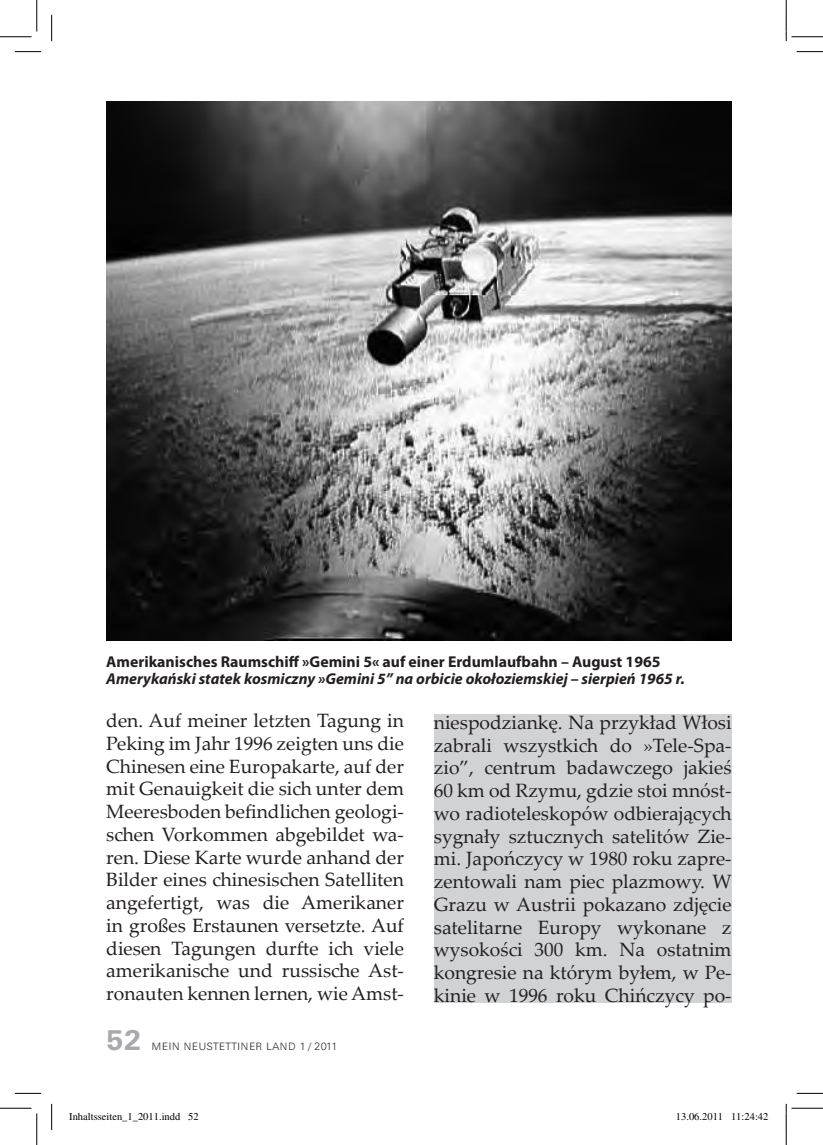
<style>
.page{position:relative;width:823px;height:1145px;background:#fff}
.page>*{position:absolute;margin:0;border:0;box-sizing:border-box;transform-origin:0 0}
.t1{font:700 28px "Univers BQ";color:#a8a9ad}
.t2{font:19.25px/22.8px "Palatino Linotype";color:#231f20;text-align:justify}
.t3{font:italic 700 15.75px "Myriad Pro";color:#231f20}
.t4{font:700 15.75px "Myriad Pro";color:#231f20}
.t5{font:10.5px "Times";color:#000}
.t6{font:300 10.5px "Univers BQ";letter-spacing:.07em;color:#231f20}
</style>
<div class="page">
<div style="left:434px;top:715px;width:297px;height:288px;background:#d1d2d4"></div>
<img style="left:106px;top:101px;width:625px;height:539px">
<svg style="left:15px;top:51px;width:26px;height:1px"></svg>
<svg style="left:796px;top:51px;width:27px;height:1px"></svg>
<svg style="left:15px;top:1093px;width:26px;height:1px"></svg>
<svg style="left:796px;top:1093px;width:27px;height:1px"></svg>
<svg style="left:51px;top:15px;width:1px;height:26px"></svg>
<svg style="left:51px;top:1104px;width:1px;height:26px"></svg>
<hr style="left:0;top:36px;width:32px;height:1px;background:#000">
<hr style="left:791px;top:36px;width:32px;height:1px;background:#000">
<hr style="left:0;top:1108px;width:32px;height:1px;background:#000">
<hr style="left:791px;top:1108px;width:32px;height:1px;background:#000">
<hr style="left:36px;top:0;width:1px;height:32px;background:#000">
<hr style="left:36px;top:1113px;width:1px;height:32px;background:#000">
<hr style="left:786px;top:0;width:1px;height:32px;background:#000">
<hr style="left:786px;top:1113px;width:1px;height:32px;background:#000">
<p class="t4" style="left:106px;top:651px;width:556px">Amerikanisches Raumschiff »Gemini 5« auf einer Erdumlaufbahn – August 1965</p>
<p class="t3" style="left:106px;top:669px;width:580px">Amerykański statek kosmiczny »Gemini 5” na orbicie okołoziemskiej – sierpień 1965 r.</p>
<p class="t2" style="left:106px;top:709px;width:299px">den. Auf meiner letzten Tagung in Peking im Jahr 1996 zeigten uns die Chinesen eine Europakarte, auf der mit Genauigkeit die sich unter dem Meeresboden befindlichen geologi&shy;schen Vorkommen abgebildet wa&shy;ren. Diese Karte wurde anhand der Bilder eines chinesischen Satelliten angefertigt, was die Amerikaner in großes Erstaunen versetzte. Auf diesen Tagungen durfte ich viele amerikanische und russische Ast&shy;ronauten kennen lernen, wie Amst-</p>
<h1 class="t1" style="left:106px;top:1024px;width:37px">52</h1>
<p class="t6" style="left:152px;top:1040px;width:187px">MEIN NEUSTETTINER LAND 1 / 2011</p>
<p class="t2" style="left:434px;top:710px;width:299px">niespodziankę. Na przykład Włosi zabrali wszystkich do »Tele-Spa&shy;zio”, centrum badawczego jakieś 60 km od Rzymu, gdzie stoi mnóst&shy;wo radioteleskopów odbierających sygnały sztucznych satelitów Zie&shy;mi. Japończycy w 1980 roku zapre&shy;zentowali nam piec plazmowy. W Grazu w Austrii pokazano zdjęcie satelitarne Europy wykonane z wysokości 300 km. Na ostatnim kongresie na którym byłem, w Pe&shy;kinie w 1996 roku Chińczycy po-</p>
<p class="t5" style="left:69px;top:1110px;width:131px">Inhaltsseiten_1_2011.indd 52</p>
<p class="t5" style="left:676px;top:1110px;width:94px">13.06.2011 11:24:42</p>
</div>
